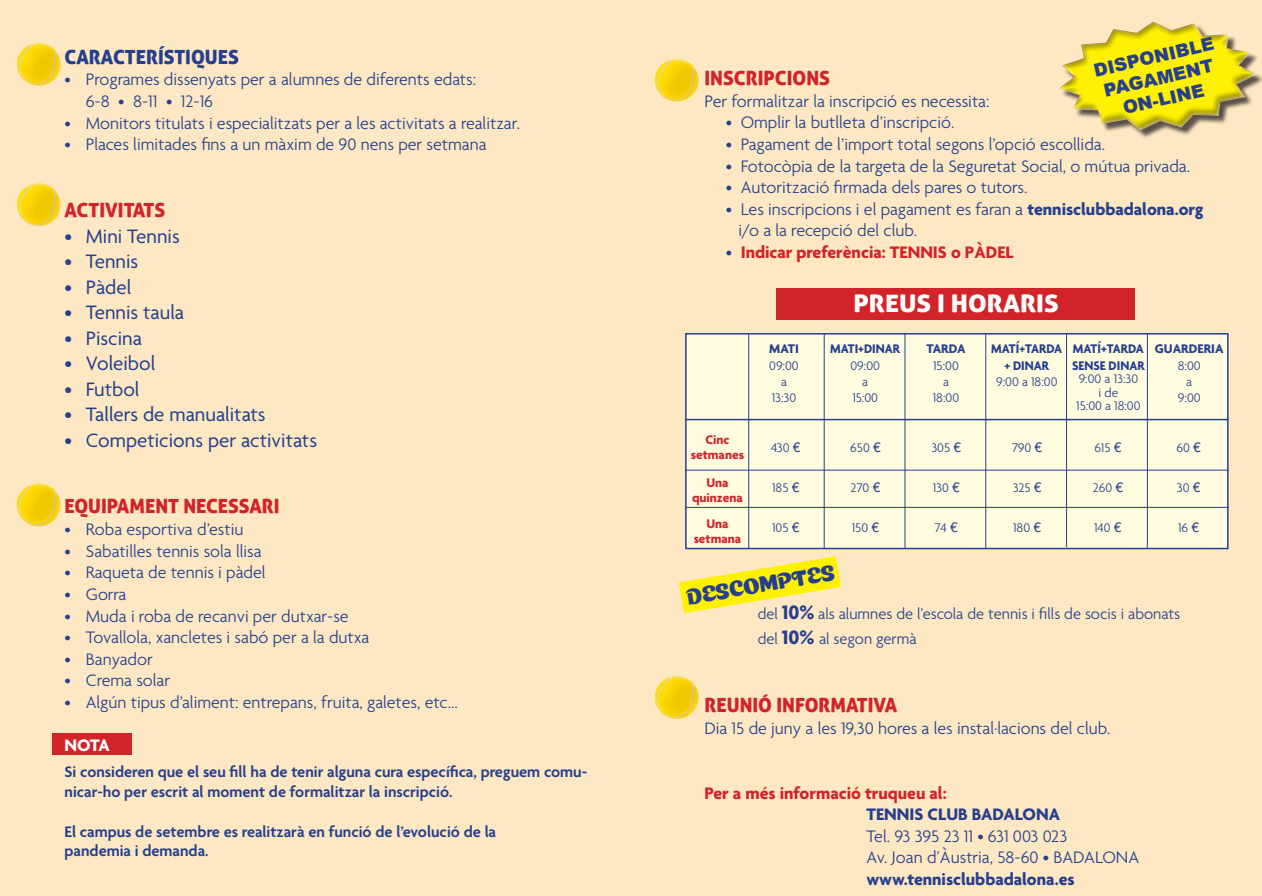
<style>
.page{position:relative;width:1262px;height:896px;background:#fff}
.page>*{position:absolute;margin:0;border:0;box-sizing:border-box;transform-origin:0 0}
.t1{font:24px "Aller Display";color:#fff;scale:1.1 1}
.t2{font:21.6px "Ice Cream Standard";color:#253f8e}
.t3{font:21px "Agenda";color:#253f8e}
.t4{font:19.5px "Aller Display";color:#d1232a}
.t5{font:19.5px "Aller Display";color:#253f8e}
.t6{font:300 18px/21.6px "Agenda";color:#253f8e}
.t7{font:700 18px "Agenda";color:#d1232a}
.t8{font:700 18px "Agenda";color:#253f8e}
.t9{font:900 18px "Arial";color:#253f8e}
.t10{font:700 18px "Agenda";color:#fff}
.t11{font:600 16.5px/19.8px "Agenda";color:#253f8e}
.t12{font:300 16.5px "Agenda";color:#253f8e}
.t13{font:300 13.5px "Agenda";color:#253f8e}
.t14{font:700 13.5px "Agenda";color:#253f8e;scale:.95 1}
.t15{font:700 13.5px "Agenda";color:#d1232a}
.t16{font:700 13.5px "Agenda";color:#253f8e}
.s1{font-weight:700}
.s2{font-weight:300;color:#253f8e}
.s3{font-family:"Helvetica Neue";font-weight:400}
.s4{font-weight:700;font-size:21px}
</style>
<div class="page">
<div style="left:0;top:0;width:1262px;height:895px;background:#fee8c3"></div>
<svg style="left:1059px;top:21px;width:203px;height:116px"></svg>
<div style="left:52px;top:733px;width:80px;height:21px;background:#d1232a"></div>
<div style="left:777px;top:287px;width:358px;height:32px;background:#d1232a"></div>
<div style="left:685px;top:333px;width:543px;height:216px;background:#fffce0;border:2px solid #253f8e"></div>
<hr style="left:685px;top:469px;width:543px;height:1px;background:#253f8e">
<hr style="left:685px;top:506px;width:543px;height:1px;background:#253f8e">
<hr style="left:685px;top:418px;width:543px;height:2px;background:#253f8e">
<hr style="left:1147px;top:333px;width:1px;height:214px;background:#253f8e">
<hr style="left:1066px;top:333px;width:1px;height:214px;background:#253f8e">
<hr style="left:985px;top:333px;width:1px;height:215px;background:#253f8e">
<hr style="left:905px;top:333px;width:1px;height:215px;background:#253f8e">
<hr style="left:824px;top:333px;width:1px;height:215px;background:#253f8e">
<hr style="left:748px;top:334px;width:1px;height:214px;background:#253f8e">
<img style="left:17px;top:42px;width:44px;height:44px">
<img style="left:654px;top:58px;width:45px;height:43px">
<img style="left:654px;top:675px;width:45px;height:43px">
<img style="left:17px;top:183px;width:44px;height:43px">
<img style="left:17px;top:483px;width:44px;height:43px">
<svg style="left:679px;top:556px;width:162px;height:57px"></svg>
<p class="t5" style="left:65px;top:44px;width:176px">CARACTERÍSTIQUES</p>
<p class="t6" style="left:65px;top:70px;width:413px">• Programes dissenyats per a alumnes de diferents edats:</p>
<p class="t6" style="left:86px;top:92px;width:129px">6-8 • 8-11 • 12-16</p>
<p class="t6" style="left:65px;top:113px;width:457px">• Monitors titulats i especialitzats per a les activitats a realitzar.</p>
<p class="t6" style="left:65px;top:135px;width:423px">• Places limitades fins a un màxim de 90 nens per setmana</p>
<p class="t4" style="left:65px;top:197px;width:102px">ACTIVITATS</p>
<p class="t3" style="left:65px;top:224px;width:117px">• Mini Tennis</p>
<p class="t3" style="left:65px;top:250px;width:75px">• Tennis</p>
<p class="t3" style="left:65px;top:275px;width:68px">• Pàdel</p>
<p class="t3" style="left:65px;top:301px;width:121px">• Tennis taula</p>
<p class="t3" style="left:65px;top:326px;width:79px">• Piscina</p>
<p class="t3" style="left:65px;top:352px;width:92px">• Voleibol</p>
<p class="t3" style="left:65px;top:377px;width:77px">• Futbol</p>
<p class="t3" style="left:65px;top:403px;width:203px">• Tallers de manualitats</p>
<p class="t3" style="left:65px;top:428px;width:254px">• Competicions per activitats</p>
<p class="t4" style="left:65px;top:493px;width:217px">EQUIPAMENT NECESSARI</p>
<p class="t6" style="left:65px;top:519px;width:180px">• Roba esportiva d’estiu</p>
<p class="t6" style="left:65px;top:541px;width:199px">• Sabatilles tennis sola llisa</p>
<p class="t6" style="left:65px;top:562px;width:203px">• Raqueta de tennis i pàdel</p>
<p class="t6" style="left:65px;top:584px;width:63px">• Gorra</p>
<p class="t6" style="left:65px;top:605px;width:286px">• Muda i roba de recanvi per dutxar-se</p>
<p class="t6" style="left:65px;top:627px;width:306px">• Tovallola, xancletes i sabó per a la dutxa</p>
<p class="t6" style="left:65px;top:649px;width:90px">• Banyador</p>
<p class="t6" style="left:65px;top:670px;width:107px">• Crema solar</p>
<p class="t6" style="left:65px;top:692px;width:395px">• Algún tipus d’aliment: entrepans, fruita, galetes, etc...</p>
<p class="t10" style="left:65px;top:735px;width:47px">NOTA</p>
<p class="t11" style="left:65px;top:762px;width:524px">Si consideren que el seu fill ha de tenir alguna cura específica, preguem comu&shy;nicar-ho per escrit al moment de formalitzar la inscripció.</p>
<p class="t11" style="left:65px;top:822px;width:433px">El campus de setembre es realitzarà en funció de l’evolució de la</p>
<p class="t11" style="left:65px;top:841px;width:146px">pandemia i demanda.</p>
<p class="t9" style="left:1091px;top:58px;width:124px;rotate:-13deg">DISPONIBLE</p>
<p class="t9" style="left:1101px;top:78px;width:114px;rotate:-13deg">PAGAMENT</p>
<p class="t4" style="left:704px;top:66px;width:127px">INSCRIPCIONS</p>
<p class="t6" style="left:704px;top:91px;width:287px">Per formalitzar la inscripció es necessita:</p>
<p class="t6" style="left:726px;top:113px;width:230px">• Omplir la butlleta d’inscripció.</p>
<p class="t6" style="left:726px;top:134px;width:381px">• Pagament de l’import total segons l’opció escollida.</p>
<p class="t6" style="left:726px;top:156px;width:466px">• Fotocòpia de la targeta de la Seguretat Social, o mútua privada.</p>
<p class="t6" style="left:726px;top:178px;width:303px">• Autorització firmada dels pares o tutors.</p>
<p class="t6" style="left:739px;top:199px;width:466px;text-indent:-13px">• Les inscripcions i el pagament es faran a <span class="s1">tennisclubbadalona.org </span>i/o a la recepció del club.</p>
<p class="t7" style="left:726px;top:242px;width:289px"><span class="s2">•</span> Indicar preferència: TENNIS o PÀDEL</p>
<p class="t9" style="left:1120px;top:95px;width:84px;rotate:-13deg">ON-LINE</p>
<p class="t15" style="left:705px;top:432px;width:26px">Cinc</p>
<p class="t15" style="left:691px;top:447px;width:55px">setmanes</p>
<p class="t15" style="left:706px;top:475px;width:24px">Una</p>
<p class="t15" style="left:692px;top:490px;width:52px">quinzena</p>
<p class="t15" style="left:706px;top:516px;width:24px">Una</p>
<p class="t15" style="left:694px;top:531px;width:49px">setmana</p>
<p class="t16" style="left:769px;top:341px;width:31px">MATI</p>
<p class="t13" style="left:769px;top:358px;width:31px">09:00</p>
<p class="t13" style="left:781px;top:374px;width:7px">a</p>
<p class="t13" style="left:772px;top:390px;width:26px">13:30</p>
<p class="t1" style="left:853px;top:288px;width:188px">PREUS I HORARIS</p>
<p class="t14" style="left:830px;top:341px;width:75px">MATI+DINAR</p>
<p class="t13" style="left:850px;top:358px;width:31px">09:00</p>
<p class="t13" style="left:862px;top:374px;width:7px">a</p>
<p class="t13" style="left:852px;top:390px;width:27px">15:00</p>
<p class="t16" style="left:926px;top:341px;width:41px">TARDA</p>
<p class="t13" style="left:933px;top:358px;width:27px">15:00</p>
<p class="t13" style="left:943px;top:374px;width:7px">a</p>
<p class="t13" style="left:933px;top:390px;width:28px">18:00</p>
<p class="t14" style="left:991px;top:341px;width:76px">MATÍ+TARDA</p>
<p class="t14" style="left:1004px;top:358px;width:49px">+ DINAR</p>
<p class="t13" style="left:996px;top:374px;width:63px">9:00 a 18:00</p>
<p class="t14" style="left:1073px;top:341px;width:76px">MATÍ+TARDA</p>
<p class="t14" style="left:1072px;top:358px;width:78px">SENSE DINAR</p>
<p class="t13" style="left:1079px;top:371px;width:61px">9:00 a 13:30</p>
<p class="t13" style="left:1098px;top:385px;width:21px">i de</p>
<p class="t13" style="left:1076px;top:398px;width:66px">15:00 a 18:00</p>
<p class="t16" style="left:1155px;top:341px;width:70px">GUARDERIA</p>
<p class="t13" style="left:1178px;top:358px;width:24px">8:00</p>
<p class="t13" style="left:1186px;top:374px;width:7px">a</p>
<p class="t13" style="left:1178px;top:390px;width:24px">9:00</p>
<p class="t13" style="left:771px;top:440px;width:31px">430 <span class="s3">€</span></p>
<p class="t13" style="left:850px;top:440px;width:32px">650 <span class="s3">€</span></p>
<p class="t13" style="left:931px;top:440px;width:31px">305 <span class="s3">€</span></p>
<p class="t13" style="left:1012px;top:440px;width:31px">790 <span class="s3">€</span></p>
<p class="t13" style="left:1094px;top:440px;width:28px">615 <span class="s3">€</span></p>
<p class="t13" style="left:1176px;top:440px;width:26px">60 <span class="s3">€</span></p>
<p class="t13" style="left:772px;top:480px;width:29px">185 <span class="s3">€</span></p>
<p class="t13" style="left:851px;top:480px;width:31px">270 <span class="s3">€</span></p>
<p class="t13" style="left:933px;top:480px;width:28px">130 <span class="s3">€</span></p>
<p class="t13" style="left:1013px;top:480px;width:30px">325 <span class="s3">€</span></p>
<p class="t13" style="left:1093px;top:480px;width:32px">260 <span class="s3">€</span></p>
<p class="t13" style="left:1177px;top:480px;width:25px">30 <span class="s3">€</span></p>
<p class="t13" style="left:772px;top:519px;width:29px">105 <span class="s3">€</span></p>
<p class="t13" style="left:852px;top:519px;width:29px">150 <span class="s3">€</span></p>
<p class="t13" style="left:935px;top:519px;width:24px">74 <span class="s3">€</span></p>
<p class="t13" style="left:1013px;top:519px;width:29px">180 <span class="s3">€</span></p>
<p class="t13" style="left:1094px;top:519px;width:29px">140 <span class="s3">€</span></p>
<p class="t13" style="left:1178px;top:519px;width:22px">16 <span class="s3">€</span></p>
<p class="t2" style="left:683px;top:578px;width:152px;rotate:-9deg">DESCOMPTES</p>
<p class="t12" style="left:758px;top:604px;width:424px">del <span class="s4">10%</span> als alumnes de l’escola de tennis i fills de socis i abonats</p>
<p class="t12" style="left:758px;top:629px;width:160px">del <span class="s4">10%</span> al segon germà</p>
<p class="t4" style="left:704px;top:692px;width:194px">REUNIÓ INFORMATIVA</p>
<p class="t6" style="left:704px;top:718px;width:408px">Dia 15 de juny a les 19,30 hores a les instal·lacions del club.</p>
<p class="t7" style="left:704px;top:782px;width:244px">Per a més informació truqueu al:</p>
<p class="t8" style="left:866px;top:804px;width:195px">TENNIS CLUB BADALONA</p>
<p class="t6" style="left:866px;top:826px;width:202px">Tel. 93 395 23 11 • 631 003 023</p>
<p class="t6" style="left:866px;top:847px;width:274px">Av. Joan d’Àustria, 58-60 • BADALONA</p>
<p class="t8" style="left:866px;top:869px;width:210px">www.tennisclubbadalona.es</p>
</div>
